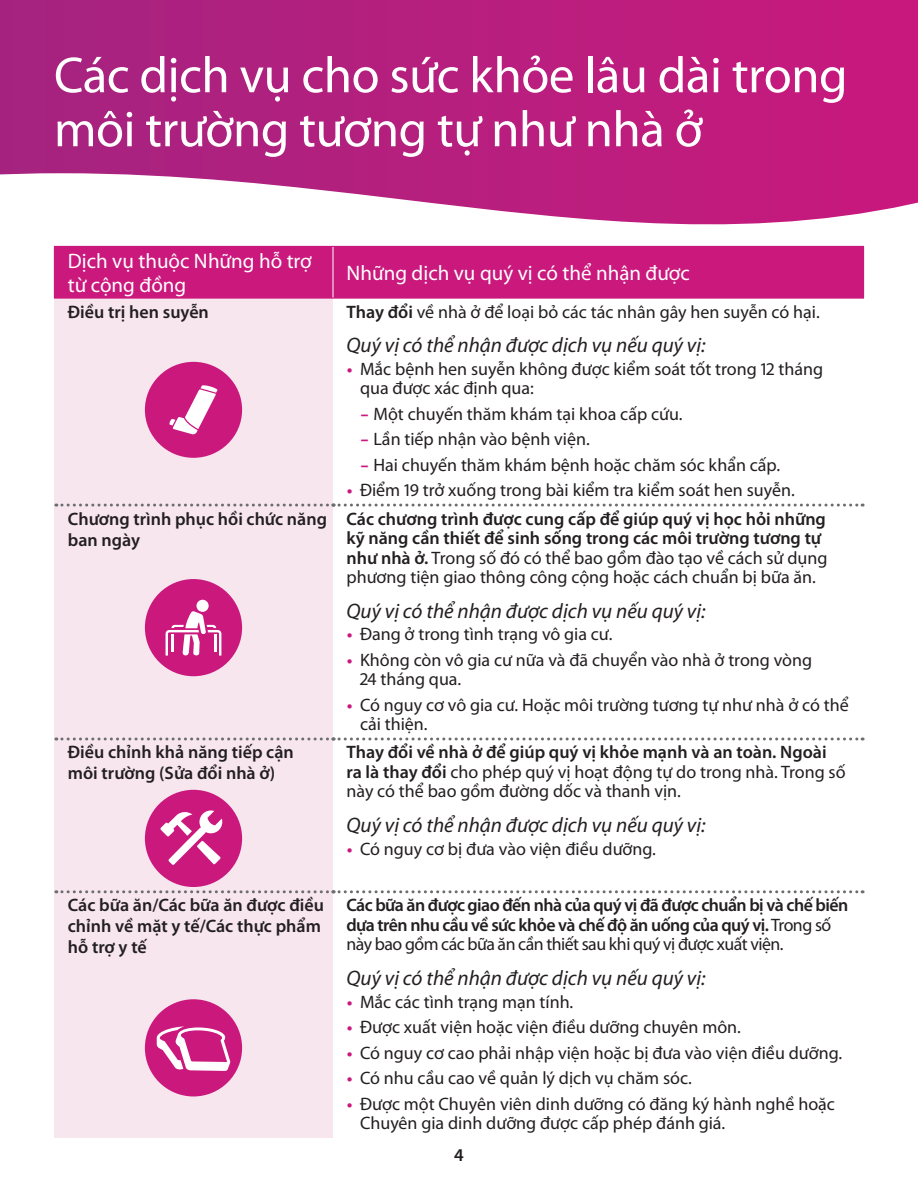
<style>
.page{position:relative;width:918px;height:1188px;background:#fff}
.page>*{position:absolute;margin:0;border:0;box-sizing:border-box;transform-origin:0 0}
.t1{font:51px/54px "Myriad Pro";letter-spacing:-.01em;color:#fff}
.t2{font:italic 21px "Myriad Pro";color:#231f20}
.t3{font:21px/24px "Myriad Pro";color:#fff}
.t4{font:18px/19.5px "Myriad Pro";color:#231f20}
.t5{font:600 18px/21px "Myriad Pro";color:#231f20}
.t6{font:600 18px/19.5px "Myriad Pro";letter-spacing:-.03em;color:#231f20}
.s1{font-weight:600}
.s2{font-family:"Centene Sans";font-weight:700;color:#ca187d}
.s3{font-weight:400}
</style>
<div class="page">
<div style="left:0;top:0;width:918px;height:266px;background:linear-gradient(to right,#a5247f,#c9197d)"></div>
<svg style="left:0;top:173px;width:918px;height:125px"></svg>
<div style="left:54px;top:246px;width:279px;height:52px;background:#ca187d"></div>
<div style="left:333px;top:246px;width:531px;height:52px;background:#ca187d"></div>
<div style="left:54px;top:298px;width:279px;height:207px;background:#f7e6ed"></div>
<div style="left:54px;top:505px;width:279px;height:234px;background:#f7e6ed"></div>
<div style="left:54px;top:739px;width:279px;height:153px;background:#f7e6ed"></div>
<div style="left:54px;top:892px;width:279px;height:246px;background:#f7e6ed"></div>
<hr style="left:333px;top:247px;width:1px;height:51px;background:#fff">
<div style="left:145px;top:362px;width:97px;height:96px;background:#ca187d;border-radius:50%"></div>
<svg style="left:169px;top:385px;width:49px;height:50px"></svg>
<div style="left:145px;top:579px;width:97px;height:97px;background:#ca187d;border-radius:50%"></div>
<div style="left:196px;top:600px;width:13px;height:12px;background:#fff;border-radius:50%"></div>
<svg style="left:166px;top:611px;width:55px;height:45px"></svg>
<div style="left:145px;top:790px;width:97px;height:97px;background:#ca187d;border-radius:50%"></div>
<svg style="left:160px;top:810px;width:63px;height:55px"></svg>
<div style="left:145px;top:999px;width:97px;height:97px;background:#ca187d;border-radius:50%"></div>
<svg style="left:157px;top:1026px;width:73px;height:45px"></svg>
<svg style="left:56px;top:890px;width:807px;height:3px"></svg>
<svg style="left:56px;top:738px;width:807px;height:3px"></svg>
<svg style="left:56px;top:504px;width:807px;height:3px"></svg>
<hr style="left:54px;top:298px;width:279px;height:1px;background:#ca187d">
<hr style="left:333px;top:298px;width:531px;height:1px;background:#ca187d">
<h2 class="t1" style="left:54px;top:47px;width:795px">Các dịch vụ cho sức khỏe lâu dài trong môi trường tương tự như nhà ở</h2>
<p class="t3" style="left:68px;top:249px;width:246px">Dịch vụ thuộc Những hỗ trợ từ cộng đồng</p>
<p class="t3" style="left:347px;top:261px;width:345px">Những dịch vụ quý vị có thể nhận được</p>
<p class="t5" style="left:68px;top:301px;width:143px">Điều trị hen suyễn</p>
<p class="t4" style="left:346px;top:302px;width:475px"><span class="s1">Thay đổi</span> về nhà ở để loại bỏ các tác nhân gây hen suyễn có hại.</p>
<p class="t2" style="left:346px;top:332px;width:361px">Quý vị có thể nhận được dịch vụ nếu quý vị:</p>
<p class="t4" style="left:360px;top:359px;width:465px;text-indent:-14px"><span class="s2">•</span> Mắc bệnh hen suyễn không được kiểm soát tốt trong 12 tháng qua được xác định qua:</p>
<p class="t4" style="left:360px;top:404px;width:324px"><span class="s2">–</span> Một chuyến thăm khám tại khoa cấp cứu.</p>
<p class="t4" style="left:360px;top:429px;width:231px"><span class="s2">–</span> Lần tiếp nhận vào bệnh viện.</p>
<p class="t4" style="left:360px;top:455px;width:422px"><span class="s2">–</span> Hai chuyến thăm khám bệnh hoặc chăm sóc khẩn cấp.</p>
<p class="t4" style="left:346px;top:480px;width:450px"><span class="s2">•</span> Điểm 19 trở xuống trong bài kiểm tra kiểm soát hen suyễn.</p>
<p class="t5" style="left:68px;top:508px;width:261px">Chương trình phục hồi chức năng ban ngày</p>
<p class="t5" style="left:346px;top:508px;width:482px;line-height:19.5px">Các chương trình được cung cấp để giúp quý vị học hỏi những kỹ năng cần thiết để sinh sống trong các môi trường tương tự như nhà ở. <span class="s3">Trong số đó có thể bao gồm đào tạo về cách sử dụng phương tiện giao thông công cộng hoặc cách chuẩn bị bữa ăn.</span></p>
<p class="t2" style="left:346px;top:598px;width:361px">Quý vị có thể nhận được dịch vụ nếu quý vị:</p>
<p class="t4" style="left:346px;top:624px;width:267px"><span class="s2">•</span> Đang ở trong tình trạng vô gia cư.</p>
<p class="t4" style="left:360px;top:650px;width:454px;text-indent:-14px"><span class="s2">•</span> Không còn vô gia cư nữa và đã chuyển vào nhà ở trong vòng<br>24 tháng qua.</p>
<p class="t4" style="left:360px;top:695px;width:490px;text-indent:-14px"><span class="s2">•</span> Có nguy cơ vô gia cư. Hoặc môi trường tương tự như nhà ở có thể cải thiện.</p>
<p class="t5" style="left:68px;top:741px;width:227px">Điều chỉnh khả năng tiếp cận môi trường (Sửa đổi nhà ở)</p>
<p class="t4" style="left:346px;top:742px;width:501px"><span class="s1">Thay đổi về nhà ở để giúp quý vị khỏe mạnh và an toàn. Ngoài ra là thay đổi</span> cho phép quý vị hoạt động tự do trong nhà. Trong số này có thể bao gồm đường dốc và thanh vịn.</p>
<p class="t2" style="left:346px;top:812px;width:361px">Quý vị có thể nhận được dịch vụ nếu quý vị:</p>
<p class="t4" style="left:346px;top:839px;width:311px"><span class="s2">•</span> Có nguy cơ bị đưa vào viện điều dưỡng.</p>
<p class="t5" style="left:68px;top:894px;width:258px">Các bữa ăn/Các bữa ăn được điều chỉnh về mặt y tế/Các thực phẩm hỗ trợ y tế</p>
<p class="t6" style="left:346px;top:895px;width:503px">Các bữa ăn được giao đến nhà của quý vị đã được chuẩn bị và chế biến dựa trên nhu cầu về sức khỏe và chế độ ăn uống của quý vị. <span class="s3">Trong số này bao gồm các bữa ăn cần thiết sau khi quý vị được xuất viện.</span></p>
<p class="t2" style="left:346px;top:965px;width:361px">Quý vị có thể nhận được dịch vụ nếu quý vị:</p>
<p class="t4" style="left:346px;top:992px;width:228px"><span class="s2">•</span> Mắc các tình trạng mạn tính.</p>
<p class="t4" style="left:346px;top:1017px;width:396px"><span class="s2">•</span> Được xuất viện hoặc viện điều dưỡng chuyên môn.</p>
<p class="t4" style="left:346px;top:1043px;width:497px"><span class="s2">•</span> Có nguy cơ cao phải nhập viện hoặc bị đưa vào viện điều dưỡng.</p>
<p class="t4" style="left:346px;top:1068px;width:347px"><span class="s2">•</span> Có nhu cầu cao về quản lý dịch vụ chăm sóc.</p>
<p class="t4" style="left:360px;top:1094px;width:477px;text-indent:-14px"><span class="s2">•</span> Được một Chuyên viên dinh dưỡng có đăng ký hành nghề hoặc<br>Chuyên gia dinh dưỡng được cấp phép đánh giá.</p>
<p class="t5" style="left:454px;top:1144px;width:11px">4</p>
</div>
